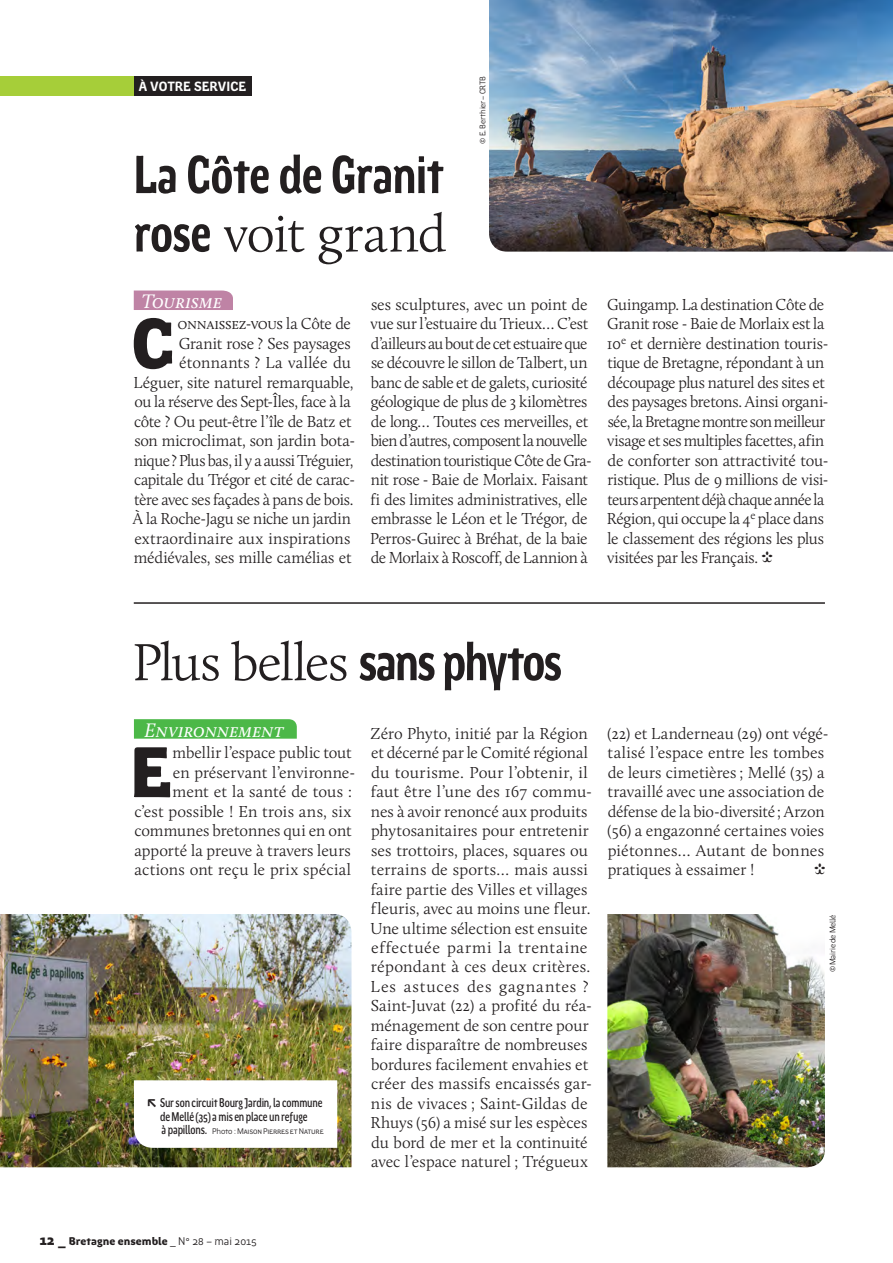
<style>
.page{position:relative;width:893px;height:1263px;background:#fff}
.page>*{position:absolute;margin:0;border:0;box-sizing:border-box;transform-origin:0 0}
._01_Texte_Courant_AV{font:900 72.15px "Region Bretagne";color:#231f20}
._01-Inter{font:700 54px/58.5px "Region Bretagne Cond";letter-spacing:-.015em;color:#231f20}
._01-Inter-2{font:300 54px "Calluna";color:#231f20}
.t1{font:italic 20.25px "Calluna";color:#fff}
._01_Texte_Courant_AV-2{font:300 16.5px/19.5px "Calluna";letter-spacing:-.01em;color:#231f20}
._01_Texte_Courant_AV-3{font:300 16.5px/19.5px "Calluna";letter-spacing:.015em;color:#231f20;text-align:right}
._01_Texte_Courant_AV-4{font:16.5px "Region Bretagne";color:#231f20}
.t2{font:700 13.5px "Region Bretagne";color:#fff}
.t3{font:500 12.75px/13.5px "Region Bretagne Cond";letter-spacing:-.015em;color:#231f20;text-align:center}
.t4{font:900 11.25px "Region Bretagne";color:#231f20}
.t5{font:8.25px "Region Bretagne";letter-spacing:-.025em;color:#231f20}
.s1{font-family:"Calluna";font-weight:300}
.s2{font-family:"Region Bretagne";font-weight:400}
.s3{font-family:"Region Bretagne Cond";font-weight:700}
.s4{font-size:18px}
.s5{font-family:"Region Bretagne Cond";font-weight:500;font-size:12.75px}
.s6{font-size:15px}
.s7{font-weight:400}
</style>
<div class="page">
<svg style="left:134px;top:719px;width:163px;height:20px;background:#51ba4d"></svg>
<div style="left:134px;top:290px;width:99px;height:20px;background:#bf83a5"></div>
<div style="left:134px;top:76px;width:117px;height:20px;background:#231f20"></div>
<div style="left:0;top:76px;width:134px;height:20px;background:#a6ce39"></div>
<hr style="left:134px;top:602px;width:691px;height:2px;background:#231f20">
<img style="left:489px;top:0;width:404px;height:252px">
<img style="left:607px;top:914px;width:218px;height:253px">
<img style="left:0;top:914px;width:351px;height:253px">
<svg style="left:134px;top:1080px;width:203px;height:68px"></svg>
<p class="t2" style="left:139px;top:79px;width:109px">À VOTRE SERVICE</p>
<p class="_01-Inter" style="left:134px;top:147px;width:314px">La Côte de Granit rose <span class="s1">voit grand</span></p>
<p class="t5" style="left:478px;top:144px;width:69px;rotate:-90deg">© E. Berthier – CRTB</p>
<p class="t1" style="left:141px;top:289px;width:82px">Tourisme</p>
<p class="_01_Texte_Courant_AV" style="left:132px;top:304px;width:45px">C</p>
<p class="_01_Texte_Courant_AV-2" style="left:133px;top:314px;width:224px;text-align:right">onnaissez-vous la Côte de<br>Granit rose ? Ses paysages étonnants ? La vallée du<br>Léguer, site naturel remarquable, ou la réserve des Sept-Îles, face à la côte ? Ou peut-être l’île de Batz et son microclimat, son jardin bota&shy;nique? Plus bas, il y a aussi Tréguier, capitale du Trégor et cité de carac&shy;tère avec ses façades à pans de bois.<br>À la Roche-Jagu se niche un jardin extraordinaire aux inspirations médiévales, ses mille camélias et</p>
<p class="_01_Texte_Courant_AV-2" style="left:370px;top:295px;width:223px">ses sculptures, avec un point de vue sur l’estuaire du Trieux… C’est d’ailleurs au bout de cet estuaire que se découvre le sillon de Talbert, un banc de sable et de galets, curiosité géologique de plus de 3 kilomètres de long… Toutes ces merveilles, et bien d’autres, composent la nouvelle destination touristique Côte de Gra&shy;nit rose - Baie de Morlaix. Faisant fi des limites administratives, elle embrasse le Léon et le Trégor, de Perros-Guirec à Bréhat, de la baie de Morlaix à Roscoff, de Lannion à</p>
<p class="_01_Texte_Courant_AV-2" style="left:607px;top:295px;width:223px">Guingamp. La destination Côte de Granit rose - Baie de Morlaix est la 10<sup>e</sup> et dernière destination touris&shy;tique de Bretagne, répondant à un découpage plus naturel des sites et des paysages bretons. Ainsi organi&shy;sée, la Bretagne montre son meilleur visage et ses multiples facettes, afin de conforter son attractivité tou&shy;ristique. Plus de 9 millions de visi&shy;teurs arpentent déjà chaque année la Région, qui occupe la 4<sup>e</sup> place dans le classement des régions les plus visitées par les Français. <span class="s2">q</span></p>
<p class="_01-Inter-2" style="left:132px;top:630px;width:431px">Plus belles <span class="s3">sans phytos</span></p>
<p class="t1" style="left:145px;top:717px;width:141px">Environnement</p>
<p class="_01_Texte_Courant_AV" style="left:130px;top:733px;width:44px">E</p>
<p class="_01_Texte_Courant_AV-2" style="left:370px;top:723px;width:223px">Zéro Phyto, initié par la Région et décerné par le Comité régional du tourisme. Pour l’obtenir, il faut être l’une des 167 commu&shy;nes à avoir renoncé aux produits phytosanitaires pour entretenir ses trottoirs, places, squares ou terrains de sports… mais aussi faire partie des Villes et villages fleuris, avec au moins une fleur.<br>Une ultime sélection est ensuite effectuée parmi la trentaine répondant à ces deux critères.<br>Les astuces des gagnantes ?<br>Saint-Juvat (22) a profité du réa&shy;ménagement de son centre pour faire disparaître de nombreuses bordures facilement envahies et créer des massifs encaissés gar&shy;nis de vivaces ; Saint-Gildas de<br>Rhuys (56) a misé sur les espèces du bord de mer et la continuité avec l’espace naturel ; Trégueux</p>
<p class="_01_Texte_Courant_AV-2" style="left:607px;top:723px;width:223px">(22) et Landerneau (29) ont végé&shy;talisé l’espace entre les tombes de leurs cimetières ; Mellé (35) a travaillé avec une association de défense de la bio-diversité; Arzon (56) a engazonné certaines voies piétonnes… Autant de bonnes pratiques à essaimer !</p>
<p class="_01_Texte_Courant_AV-3" style="left:134px;top:743px;width:222px">mbellir l’espace public tout<br>en préservant l’environne&shy;ment et la santé de tous :<br>c’est possible ! En trois ans, six communes bretonnes qui en ont apporté la preuve à travers leurs actions ont reçu le prix spécial</p>
<p class="_01_Texte_Courant_AV-4" style="left:814px;top:860px;width:14px">q</p>
<p class="t5" style="left:828px;top:972px;width:60px;rotate:-90deg">© Mairie de Mellé</p>
<p class="t3" style="left:147px;top:1096px;width:177px"><span class="s4">7</span> Sur son circuit Bourg Jardin, la commune de Mellé (35) a mis en place un refuge</p>
<p class="t5" style="left:162px;top:1127px;width:164px"><span class="s5">à papillons.</span> Photo: Maison Pierres et Nature</p>
<p class="t4" style="left:39px;top:1235px;width:219px"><span class="s6">12 _</span> Bretagne ensemble <span class="s7">_ N° 28 – mai 2015</span></p>
</div>
